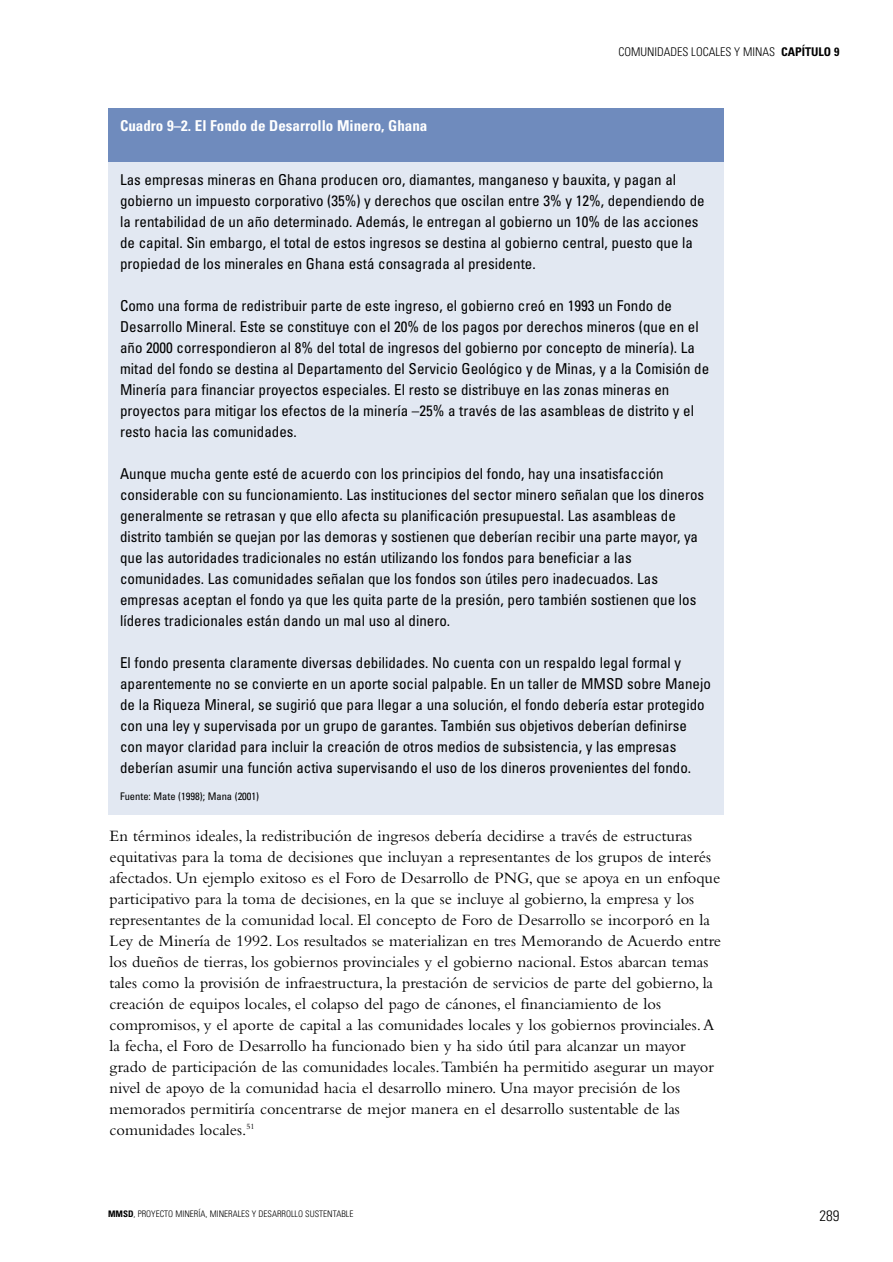
<style>
.page{position:relative;width:893px;height:1262px;background:#fff}
.page>*{position:absolute;margin:0;border:0;box-sizing:border-box;transform-origin:0 0}
.t1{font:16.5px/21px "Bembo";color:#000}
.t2{font:condensed 15px/21px "Univers";color:#000}
.t3{font:700 condensed 15px "Univers";color:#fff}
.t4{font:300 condensed 15px "Univers";color:#000}
.t5{font:300 condensed 12px "Univers";color:#000}
.t6{font:condensed 10.5px "Univers";color:#000}
.t7{font:300 condensed 9px "Univers";color:#000}
.s1{font-weight:700}
</style>
<div class="page">
<div style="left:108px;top:162px;width:616px;height:652px;background:#e2e8f2"></div>
<div style="left:108px;top:108px;width:616px;height:54px;background:#6f8bbd"></div>
<p class="t3" style="left:120px;top:120px;width:309px">Cuadro 9–2. El Fondo de Desarrollo Minero, Ghana</p>
<p class="t5" style="left:618px;top:47px;width:222px">COMUNIDADES LOCALES Y MINAS <span class="s1">CAPÍTULO 9</span></p>
<p class="t2" style="left:120px;top:170px;width:586px">Las empresas mineras en Ghana producen oro, diamantes, manganeso y bauxita, y pagan al gobierno un impuesto corporativo (35%) y derechos que oscilan entre 3% y 12%, dependiendo de la rentabilidad de un año determinado. Además, le entregan al gobierno un 10% de las acciones de capital. Sin embargo, el total de estos ingresos se destina al gobierno central, puesto que la propiedad de los minerales en Ghana está consagrada al presidente.</p>
<p class="t2" style="left:120px;top:296px;width:590px">Como una forma de redistribuir parte de este ingreso, el gobierno creó en 1993 un Fondo de Desarrollo Mineral. Este se constituye con el 20% de los pagos por derechos mineros (que en el año 2000 correspondieron al 8% del total de ingresos del gobierno por concepto de minería). La mitad del fondo se destina al Departamento del Servicio Geológico y de Minas, y a la Comisión de Minería para financiar proyectos especiales. El resto se distribuye en las zonas mineras en proyectos para mitigar los efectos de la minería –25% a través de las asambleas de distrito y el resto hacia las comunidades.</p>
<p class="t2" style="left:120px;top:464px;width:585px">Aunque mucha gente esté de acuerdo con los principios del fondo, hay una insatisfacción considerable con su funcionamiento. Las instituciones del sector minero señalan que los dineros generalmente se retrasan y que ello afecta su planificación presupuestal. Las asambleas de distrito también se quejan por las demoras y sostienen que deberían recibir una parte mayor, ya que las autoridades tradicionales no están utilizando los fondos para beneficiar a las comunidades. Las comunidades señalan que los fondos son útiles pero inadecuados. Las empresas aceptan el fondo ya que les quita parte de la presión, pero también sostienen que los líderes tradicionales están dando un mal uso al dinero.</p>
<p class="t2" style="left:120px;top:653px;width:592px">El fondo presenta claramente diversas debilidades. No cuenta con un respaldo legal formal y aparentemente no se convierte en un aporte social palpable. En un taller de MMSD sobre Manejo de la Riqueza Mineral, se sugirió que para llegar a una solución, el fondo debería estar protegido con una ley y supervisada por un grupo de garantes. También sus objetivos deberían definirse con mayor claridad para incluir la creación de otros medios de subsistencia, y las empresas deberían asumir una función activa supervisando el uso de los dineros provenientes del fondo.</p>
<p class="t6" style="left:120px;top:792px;width:141px">Fuente: Mate (1998); Mana (2001)</p>
<p class="t1" style="left:110px;top:826px;width:613px">En términos ideales, la redistribución de ingresos debería decidirse a través de estructuras equitativas para la toma de decisiones que incluyan a representantes de los grupos de interés afectados. Un ejemplo exitoso es el Foro de Desarrollo de PNG, que se apoya en un enfoque participativo para la toma de decisiones, en la que se incluye al gobierno, la empresa y los representantes de la comunidad local. El concepto de Foro de Desarrollo se incorporó en la Ley de Minería de 1992. Los resultados se materializan en tres Memorando de Acuerdo entre los dueños de tierras, los gobiernos provinciales y el gobierno nacional. Estos abarcan temas tales como la provisión de infraestructura, la prestación de servicios de parte del gobierno, la creación de equipos locales, el colapso del pago de cánones, el financiamiento de los compromisos, y el aporte de capital a las comunidades locales y los gobiernos provinciales.A la fecha, el Foro de Desarrollo ha funcionado bien y ha sido útil para alcanzar un mayor grado de participación de las comunidades locales.También ha permitido asegurar un mayor nivel de apoyo de la comunidad hacia el desarrollo minero. Una mayor precisión de los memorados permitiría concentrarse de mejor manera en el desarrollo sustentable de las comunidades locales.<sup>51</sup></p>
<p class="t7" style="left:108px;top:1210px;width:247px"><span class="s1">MMSD</span>, PROYECTO MINERÍA, MINERALES Y DESARROLLO SUSTENTABLE</p>
<p class="t4" style="left:819px;top:1210px;width:21px">289</p>
</div>
